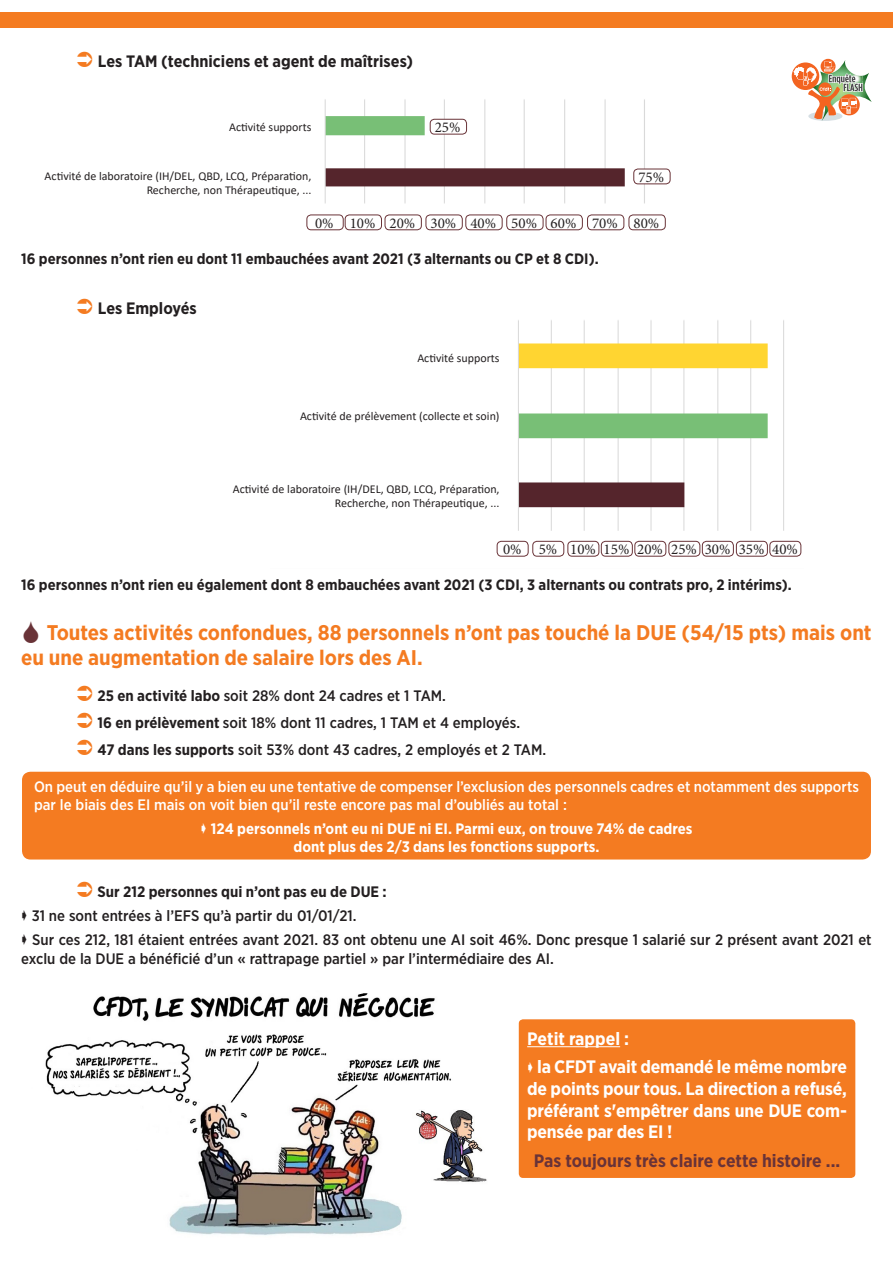
<style>
.page{position:relative;width:893px;height:1263px;background:#fff}
.page>*{position:absolute;margin:0;border:0;box-sizing:border-box;transform-origin:0 0}
.t1{font:700 21.15px/25.5px "Gotham Narrow";color:#f47b21}
.t2{font:700 18px/21.6px "Gotham Narrow";letter-spacing:-.01em;color:#fff}
.t3{font:700 18px "Gotham Narrow";color:#693338}
.t4{font:700 16.5px "Gotham Narrow";color:#231f20}
.t5{font:500 15.15px/27px "Gotham Narrow";color:#231f20}
.t6{font:500 15.15px/18.1px "Gotham Narrow";color:#fff}
.t7{font:700 15.15px/18.1px "Gotham Narrow";color:#fff}
.t8{font:700 15.15px "Gotham Narrow";color:#231f20}
.t9{font:700 15px "Gotham Narrow";color:#231f20}
.t10{font:15px "Minion Pro";color:#231f20}
.t11{font:12px/14.4px "Calibri";color:#231f20;text-align:right}
.s1{font-weight:700}
</style>
<div class="page">
<div style="left:22px;top:772px;width:849px;height:87px;background:#f47b21;border-radius:9px"></div>
<img style="left:496px;top:320px;width:306px;height:237px">
<div style="left:330px;top:320px;width:179px;height:206px;background:#fff"></div>
<img style="left:315px;top:99px;width:352px;height:132px">
<div style="left:281px;top:92px;width:40px;height:108px;background:#fff"></div>
<div style="left:0;top:12px;width:893px;height:16px;background:#f47b21"></div>
<svg style="left:792px;top:62px;width:27px;height:28px"></svg>
<div style="left:821px;top:59px;width:14px;height:15px;background:#f36421;border-radius:50%"></div>
<svg style="left:794px;top:61px;width:78px;height:60px"></svg>
<div style="left:307px;top:215px;width:36px;height:15px;background:#fff;border-radius:4px"></div>
<div style="left:307px;top:215px;width:36px;height:15px;border:1px solid #693338;border-radius:4px"></div>
<div style="left:497px;top:541px;width:31px;height:15px;background:#fff;border-radius:4px"></div>
<div style="left:497px;top:541px;width:31px;height:15px;border:1px solid #693338;border-radius:4px"></div>
<div style="left:533px;top:541px;width:31px;height:15px;background:#fff;border-radius:4px"></div>
<div style="left:533px;top:541px;width:31px;height:15px;border:1px solid #693338;border-radius:4px"></div>
<div style="left:568px;top:541px;width:31px;height:15px;background:#fff;border-radius:4px"></div>
<div style="left:568px;top:541px;width:31px;height:15px;border:1px solid #693338;border-radius:4px"></div>
<div style="left:601px;top:541px;width:31px;height:15px;background:#fff;border-radius:4px"></div>
<div style="left:601px;top:541px;width:31px;height:15px;border:1px solid #693338;border-radius:4px"></div>
<div style="left:635px;top:541px;width:31px;height:15px;background:#fff;border-radius:4px"></div>
<div style="left:635px;top:541px;width:31px;height:15px;border:1px solid #693338;border-radius:4px"></div>
<div style="left:669px;top:541px;width:31px;height:15px;background:#fff;border-radius:4px"></div>
<div style="left:669px;top:541px;width:31px;height:15px;border:1px solid #693338;border-radius:4px"></div>
<div style="left:702px;top:541px;width:31px;height:15px;background:#fff;border-radius:4px"></div>
<div style="left:702px;top:541px;width:32px;height:15px;border:1px solid #693338;border-radius:4px"></div>
<div style="left:736px;top:541px;width:31px;height:15px;background:#fff;border-radius:4px"></div>
<div style="left:736px;top:541px;width:32px;height:15px;border:1px solid #693338;border-radius:4px"></div>
<div style="left:770px;top:541px;width:31px;height:15px;background:#fff;border-radius:4px"></div>
<div style="left:770px;top:541px;width:31px;height:15px;border:1px solid #693338;border-radius:4px"></div>
<div style="left:345px;top:215px;width:36px;height:15px;background:#fff;border-radius:4px"></div>
<div style="left:345px;top:215px;width:37px;height:15px;border:1px solid #693338;border-radius:4px"></div>
<div style="left:385px;top:215px;width:36px;height:15px;background:#fff;border-radius:4px"></div>
<div style="left:385px;top:215px;width:37px;height:15px;border:1px solid #693338;border-radius:4px"></div>
<div style="left:430px;top:119px;width:37px;height:15px;background:#fff;border-radius:4px"></div>
<div style="left:430px;top:119px;width:37px;height:15px;border:1px solid #693338;border-radius:4px"></div>
<div style="left:634px;top:169px;width:36px;height:15px;background:#fff;border-radius:4px"></div>
<div style="left:634px;top:169px;width:36px;height:15px;border:1px solid #693338;border-radius:4px"></div>
<div style="left:426px;top:215px;width:36px;height:15px;background:#fff;border-radius:4px"></div>
<div style="left:426px;top:215px;width:36px;height:15px;border:1px solid #693338;border-radius:4px"></div>
<div style="left:466px;top:215px;width:36px;height:15px;background:#fff;border-radius:4px"></div>
<div style="left:466px;top:215px;width:36px;height:15px;border:1px solid #693338;border-radius:4px"></div>
<div style="left:507px;top:215px;width:36px;height:15px;background:#fff;border-radius:4px"></div>
<div style="left:507px;top:215px;width:36px;height:15px;border:1px solid #693338;border-radius:4px"></div>
<div style="left:546px;top:215px;width:36px;height:15px;background:#fff;border-radius:4px"></div>
<div style="left:546px;top:215px;width:37px;height:15px;border:1px solid #693338;border-radius:4px"></div>
<div style="left:587px;top:215px;width:37px;height:15px;background:#fff;border-radius:4px"></div>
<div style="left:587px;top:215px;width:37px;height:15px;border:1px solid #693338;border-radius:4px"></div>
<div style="left:629px;top:215px;width:36px;height:15px;background:#fff;border-radius:4px"></div>
<div style="left:629px;top:215px;width:36px;height:15px;border:1px solid #693338;border-radius:4px"></div>
<img style="left:45px;top:993px;width:442px;height:242px">
<div style="left:519px;top:1019px;width:336px;height:159px;background:#f47b21;border-radius:4px"></div>
<hr style="left:527px;top:1046px;width:93px;height:1px;background:#fff">
<p class="t4" style="left:98px;top:51px;width:317px">Les TAM (techniciens et agent de maîtrises)</p>
<p class="t11" style="left:229px;top:119px;width:84px">Activité supports</p>
<p class="t10" style="left:435px;top:117px;width:27px">25%</p>
<p class="t11" style="left:45px;top:168px;width:268px">Activité de laboratoire (IH/DEL, QBD, LCQ, Préparation,<br>Recherche, non Thérapeutique, ...</p>
<p class="t10" style="left:315px;top:213px;width:20px">0%</p>
<p class="t10" style="left:350px;top:213px;width:67px">10% 20%</p>
<p class="t10" style="left:638px;top:167px;width:27px">75%</p>
<p class="t10" style="left:430px;top:213px;width:230px">30% 40% 50% 60% 70% 80%</p>
<p class="t9" style="left:21px;top:249px;width:579px">16 personnes n’ont rien eu dont 11 embauchées avant 2021 (3 alternants ou CP et 8 CDI).</p>
<p class="t4" style="left:98px;top:297px;width:100px">Les Employés</p>
<p class="t11" style="left:417px;top:350px;width:84px">Activité supports</p>
<p class="t11" style="left:300px;top:409px;width:201px">Activité de prélèvement (collecte et soin)</p>
<p class="t11" style="left:233px;top:481px;width:268px">Activité de laboratoire (IH/DEL, QBD, LCQ, Préparation,<br>Recherche, non Thérapeutique, ...</p>
<p class="t10" style="left:503px;top:539px;width:296px">0% 5% 10% 15% 20% 25% 30% 35% 40%</p>
<p class="t9" style="left:21px;top:575px;width:772px">16 personnes n’ont rien eu également dont 8 embauchées avant 2021 (3 CDI, 3 alternants ou contrats pro, 2 intérims).</p>
<h1 class="t1" style="left:21px;top:620px;width:852px;text-indent:25px">Toutes activités confondues, 88 personnels n’ont pas touché la DUE (54/15 pts) mais ont eu une augmentation de salaire lors des AI.</h1>
<p class="t5" style="left:98px;top:682px;width:450px"><span class="s1">25 en activité labo</span> soit 28% dont 24 cadres et 1 TAM.<br><span class="s1">16 en prélèvement</span> soit 18% dont 11 cadres, 1 TAM et 4 employés.<br><span class="s1">47 dans les supports</span> soit 53% dont 43 cadres, 2 employés et 2 TAM.</p>
<p class="t6" style="left:34px;top:777px;width:826px">On peut en déduire qu’il y a bien eu une tentative de compenser l’exclusion des personnels cadres et notamment des supports par le biais des EI mais on voit bien qu’il reste encore pas mal d’oubliés au total :</p>
<p class="t7" style="left:293px;top:819px;width:400px;text-indent:-82px">124 personnels n’ont eu ni DUE ni EI. Parmi eux, on trouve 74% de cadres dont plus des 2/3 dans les fonctions supports.</p>
<p class="t8" style="left:98px;top:882px;width:291px">Sur 212 personnes qui n’ont pas eu de DUE :</p>
<p class="t5" style="left:32px;top:904px;width:841px;line-height:24px">31 ne sont entrées à l’EFS qu’à partir du 01/01/21.<br>Sur ces 212, 181 étaient entrées avant 2021. 83 ont obtenu une AI soit 46%. Donc presque 1 salarié sur 2 présent avant 2021 et</p>
<p class="t5" style="left:21px;top:944px;width:534px">exclu de la DUE a bénéficié d’un « rattrapage partiel » par l’intermédiaire des AI.</p>
<p class="t2" style="left:537px;top:1024px;width:311px;line-height:28.5px;text-indent:-10px">Petit rappel :<br>la CFDT avait demandé le même nombre</p>
<p class="t2" style="left:527px;top:1078px;width:321px;text-align:justify">de points pour tous. La direction a refusé, préférant s'empêtrer dans une DUE com&shy;pensée par des EI !</p>
<p class="t3" style="left:534px;top:1149px;width:308px">Pas toujours très claire cette histoire ...</p>
</div>
